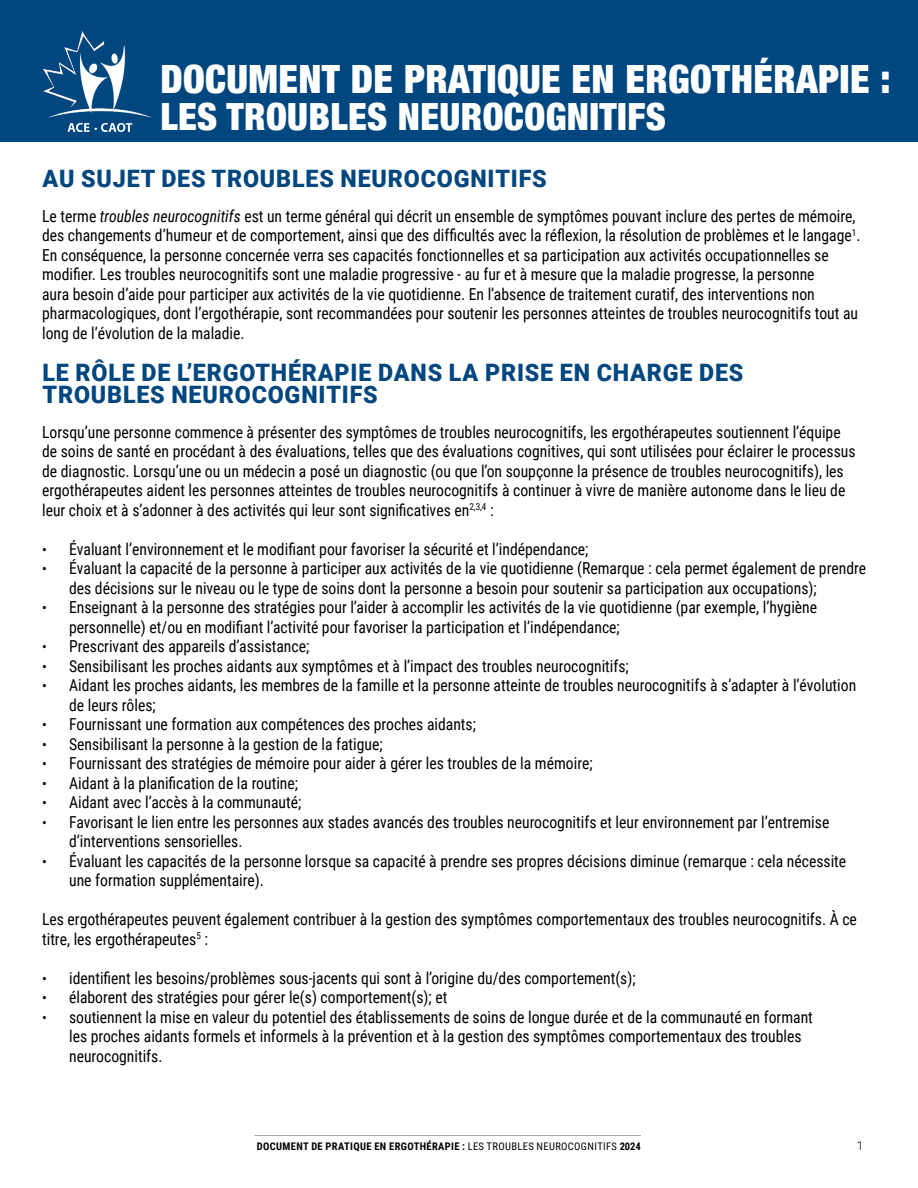
<style>
.page{position:relative;width:918px;height:1188px;background:#fff}
.page>*{position:absolute;margin:0;border:0;box-sizing:border-box;transform-origin:0 0}
.t1{font:900 condensed 39px "Helvetica Neue";letter-spacing:.01em;color:#fff}
.t2{font:900 condensed 37.5px "Helvetica Neue";letter-spacing:.01em;color:#fff}
.t3{font:900 24px/22.5px "Roboto";letter-spacing:.035em;color:#00467f}
.t4{font:16.5px/19.5px "Roboto Condensed";color:#000;scale:.95 1}
.t5{font:300 12px "Roboto";color:#000}
.t6{font:700 10.5px "Roboto Condensed";letter-spacing:.035em;color:#000}
.s1{font-style:italic}
.s2{font-size:15px}
.s3{font-weight:400}
</style>
<div class="page">
<hr style="left:254px;top:1135px;width:387px;height:1px;background:#a7a9ac">
<div style="left:0;top:0;width:918px;height:142px;background:#00467f"></div>
<img style="left:44px;top:32px;width:108px;height:99px">
<h1 class="t1" style="left:160px;top:47px;width:732px">DOCUMENT DE PRATIQUE EN ERGOTHÉRAPIE :</h1>
<h2 class="t2" style="left:160px;top:86px;width:507px">LES TROUBLES NEUROCOGNITIFS</h2>
<h3 class="t3" style="left:43px;top:166px;width:506px">AU SUJET DES TROUBLES NEUROCOGNITIFS</h3>
<p class="t4" style="left:42px;top:205px;width:863px">Le terme <span class="s1">troubles neurocognitifs</span> est un terme général qui décrit un ensemble de symptômes pouvant inclure des pertes de mémoire, des changements d’humeur et de comportement, ainsi que des difficultés avec la réflexion, la résolution de problèmes et le langage<sup>1</sup>.<br>En conséquence, la personne concernée verra ses capacités fonctionnelles et sa participation aux activités occupationnelles se modifier. Les troubles neurocognitifs sont une maladie progressive - au fur et à mesure que la maladie progresse, la personne<br>aura besoin d’aide pour participer aux activités de la vie quotidienne. En l’absence de traitement curatif, des interventions non pharmacologiques, dont l’ergothérapie, sont recommandées pour soutenir les personnes atteintes de troubles neurocognitifs tout au long de l’évolution de la maladie.</p>
<h3 class="t3" style="left:43px;top:360px;width:702px">LE RÔLE DE L’ERGOTHÉRAPIE DANS LA PRISE EN CHARGE DES<br>TROUBLES NEUROCOGNITIFS</h3>
<p class="t4" style="left:42px;top:421px;width:858px">Lorsqu’une personne commence à présenter des symptômes de troubles neurocognitifs, les ergothérapeutes soutiennent l’équipe de soins de santé en procédant à des évaluations, telles que des évaluations cognitives, qui sont utilisées pour éclairer le processus de diagnostic. Lorsqu’une ou un médecin a posé un diagnostic (ou que l’on soupçonne la présence de troubles neurocognitifs), les ergothérapeutes aident les personnes atteintes de troubles neurocognitifs à continuer à vivre de manière autonome dans le lieu de leur choix et à s’adonner à des activités qui leur sont significatives en<sup>2,3,4</sup> :</p>
<p class="t4" style="left:42px;top:538px;width:577px"><span class="s2">•</span> Évaluant l’environnement et le modifiant pour favoriser la sécurité et l’indépendance;</p>
<p class="t4" style="left:69px;top:558px;width:841px;text-indent:-27px"><span class="s2">•</span> Évaluant la capacité de la personne à participer aux activités de la vie quotidienne (Remarque : cela permet également de prendre des décisions sur le niveau ou le type de soins dont la personne a besoin pour soutenir sa participation aux occupations);</p>
<p class="t4" style="left:69px;top:597px;width:789px;text-indent:-27px"><span class="s2">•</span> Enseignant à la personne des stratégies pour l’aider à accomplir les activités de la vie quotidienne (par exemple, l’hygiène personnelle) et/ou en modifiant l’activité pour favoriser la participation et l’indépendance;</p>
<p class="t4" style="left:42px;top:636px;width:283px"><span class="s2">•</span> Prescrivant des appareils d’assistance;</p>
<p class="t4" style="left:42px;top:655px;width:619px"><span class="s2">•</span> Sensibilisant les proches aidants aux symptômes et à l’impact des troubles neurocognitifs;</p>
<p class="t4" style="left:69px;top:675px;width:830px;text-indent:-27px"><span class="s2">•</span> Aidant les proches aidants, les membres de la famille et la personne atteinte de troubles neurocognitifs à s’adapter à l’évolution de leurs rôles;</p>
<p class="t4" style="left:42px;top:714px;width:458px"><span class="s2">•</span> Fournissant une formation aux compétences des proches aidants;</p>
<p class="t4" style="left:42px;top:733px;width:360px"><span class="s2">•</span> Sensibilisant la personne à la gestion de la fatigue;</p>
<p class="t4" style="left:42px;top:753px;width:581px"><span class="s2">•</span> Fournissant des stratégies de mémoire pour aider à gérer les troubles de la mémoire;</p>
<p class="t4" style="left:42px;top:772px;width:271px"><span class="s2">•</span> Aidant à la planification de la routine;</p>
<p class="t4" style="left:42px;top:792px;width:274px"><span class="s2">•</span> Aidant avec l’accès à la communauté;</p>
<p class="t4" style="left:69px;top:811px;width:802px;text-indent:-27px"><span class="s2">•</span> Favorisant le lien entre les personnes aux stades avancés des troubles neurocognitifs et leur environnement par l’entremise d’interventions sensorielles.</p>
<p class="t4" style="left:69px;top:850px;width:819px;text-indent:-27px"><span class="s2">•</span> Évaluant les capacités de la personne lorsque sa capacité à prendre ses propres décisions diminue (remarque : cela nécessite une formation supplémentaire).</p>
<p class="t4" style="left:42px;top:909px;width:859px">Les ergothérapeutes peuvent également contribuer à la gestion des symptômes comportementaux des troubles neurocognitifs. À ce titre, les ergothérapeutes<sup>5</sup> :</p>
<p class="t4" style="left:42px;top:967px;width:626px"><span class="s2">•</span> identifient les besoins/problèmes sous-jacents qui sont à l’origine du/des comportement(s);</p>
<p class="t4" style="left:42px;top:987px;width:428px"><span class="s2">•</span> élaborent des stratégies pour gérer le(s) comportement(s); et</p>
<p class="t4" style="left:69px;top:1006px;width:784px;text-indent:-27px"><span class="s2">•</span> soutiennent la mise en valeur du potentiel des établissements de soins de longue durée et de la communauté en formant les proches aidants formels et informels à la prévention et à la gestion des symptômes comportementaux des troubles neurocognitifs.</p>
<p class="t6" style="left:257px;top:1139px;width:386px">DOCUMENT DE PRATIQUE EN ERGOTHÉRAPIE : <span class="s3">LES TROUBLES NEUROCOGNITIFS</span> 2024</p>
<p class="t5" style="left:857px;top:1138px;width:8px">1</p>
</div>
